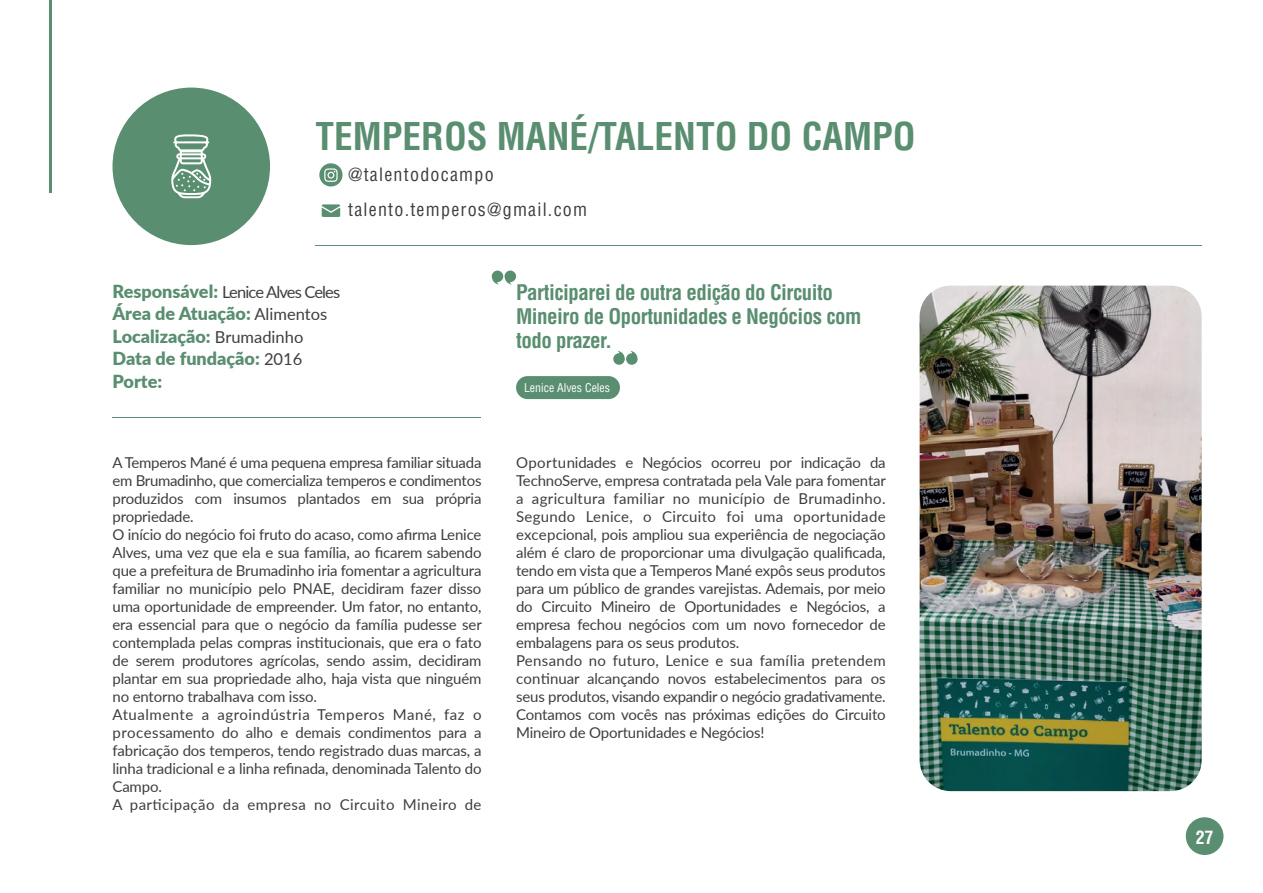
<style>
.page{position:relative;width:1263px;height:893px;background:#fff}
.page>*{position:absolute;margin:0;border:0;box-sizing:border-box;transform-origin:0 0}
.t1{font:700 condensed 37.35px "Helvetica";color:#5a8e70}
.t2{font:700 condensed 21px/24px "Helvetica";letter-spacing:-.025em;color:#5a8e70}
.t3{font:900 18px/22.5px "Lato";color:#5a8e70}
.t4{font:condensed 18px/35px "Helvetica";letter-spacing:.07em;color:#3e3e3f}
.t5{font:700 condensed 18px "Helvetica";color:#fff}
.t6{font:16.5px "Lato";letter-spacing:-.05em;color:#3e3e3f}
.t7{font:15px/18px "Lato";letter-spacing:-.01em;color:#3e3e3f}
.t8{font:condensed 11.85px "Helvetica";color:#fff}
.s1{font-weight:900;font-size:18px;color:#5a8e70}
.s2{font-weight:400;font-size:16.5px;color:#3e3e3f}
</style>
<div class="page">
<div style="left:113px;top:88px;width:157px;height:157px;background:#5a8e70;border-radius:50%"></div>
<div style="left:1186px;top:817px;width:37px;height:38px;background:#5a8e70;border-radius:50%"></div>
<hr style="left:316px;top:246px;width:886px;height:1px;background:#5a8e70">
<hr style="left:113px;top:417px;width:368px;height:1px;background:#5a8e70">
<img style="left:920px;top:286px;width:282px;height:505px">
<div style="left:516px;top:376px;width:104px;height:23px;background:#5a8e70;border-radius:11px"></div>
<svg style="left:492px;top:271px;width:24px;height:14px"></svg>
<svg style="left:613px;top:351px;width:25px;height:14px"></svg>
<hr style="left:50px;top:0;width:2px;height:193px;background:#5a8e70">
<svg style="left:171px;top:134px;width:40px;height:64px"></svg>
<div style="left:319px;top:163px;width:23px;height:23px;background:#5a8e70;border-radius:50%"></div>
<svg style="left:324px;top:168px;width:14px;height:14px"></svg>
<svg style="left:322px;top:204px;width:18px;height:13px"></svg>
<h1 class="t1" style="left:316px;top:113px;width:602px">TEMPEROS MANÉ/TALENTO DO CAMPO</h1>
<p class="t4" style="left:348px;top:157px;width:240px">@talentodocampo talento.temperos@gmail.com</p>
<p class="t6" style="left:113px;top:280px;width:229px"><span class="s1">Responsável:</span> Lenice Alves Celes</p>
<p class="t3" style="left:113px;top:301px;width:216px">Área de Atuação: <span class="s2">Alimentos<br></span>Localização: <span class="s2">Brumadinho<br></span>Data de fundação: <span class="s2">2016<br></span>Porte:</p>
<h2 class="t2" style="left:516px;top:280px;width:347px">Participarei de outra edição do Circuito<br>Mineiro de Oportunidades e Negócios com todo prazer.</h2>
<p class="t8" style="left:524px;top:380px;width:87px">Lenice Alves Celes</p>
<p class="t7" style="left:112px;top:453px;width:371px">A Temperos Mané é uma pequena empresa familiar situada em Brumadinho, que comercializa temperos e condimentos produzidos com insumos plantados em sua própria propriedade.<br>O início do negócio foi fruto do acaso, como afirma Lenice Alves, uma vez que ela e sua família, ao ficarem sabendo que a prefeitura de Brumadinho iria fomentar a agricultura familiar no município pelo PNAE, decidiram fazer disso uma oportunidade de empreender. Um fator, no entanto, era essencial para que o negócio da família pudesse ser contemplada pelas compras institucionais, que era o fato de serem produtores agrícolas, sendo assim, decidiram plantar em sua propriedade alho, haja vista que ninguém no entorno trabalhava com isso.<br>Atualmente a agroindústria Temperos Mané, faz o processamento do alho e demais condimentos para a fabricação dos temperos, tendo registrado duas marcas, a linha tradicional e a linha refinada, denominada Talento do Campo.<br>A participação da empresa no Circuito Mineiro de</p>
<p class="t7" style="left:516px;top:453px;width:371px">Oportunidades e Negócios ocorreu por indicação da TechnoServe, empresa contratada pela Vale para fomentar a agricultura familiar no município de Brumadinho.<br>Segundo Lenice, o Circuito foi uma oportunidade excepcional, pois ampliou sua experiência de negociação além é claro de proporcionar uma divulgação qualificada, tendo em vista que a Temperos Mané expôs seus produtos para um público de grandes varejistas. Ademais, por meio do Circuito Mineiro de Oportunidades e Negócios, a empresa fechou negócios com um novo fornecedor de embalagens para os seus produtos.<br>Pensando no futuro, Lenice e sua família pretendem continuar alcançando novos estabelecimentos para os seus produtos, visando expandir o negócio gradativamente.<br>Contamos com vocês nas próximas edições do Circuito Mineiro de Oportunidades e Negócios!</p>
<p class="t5" style="left:1196px;top:826px;width:19px">27</p>
</div>
